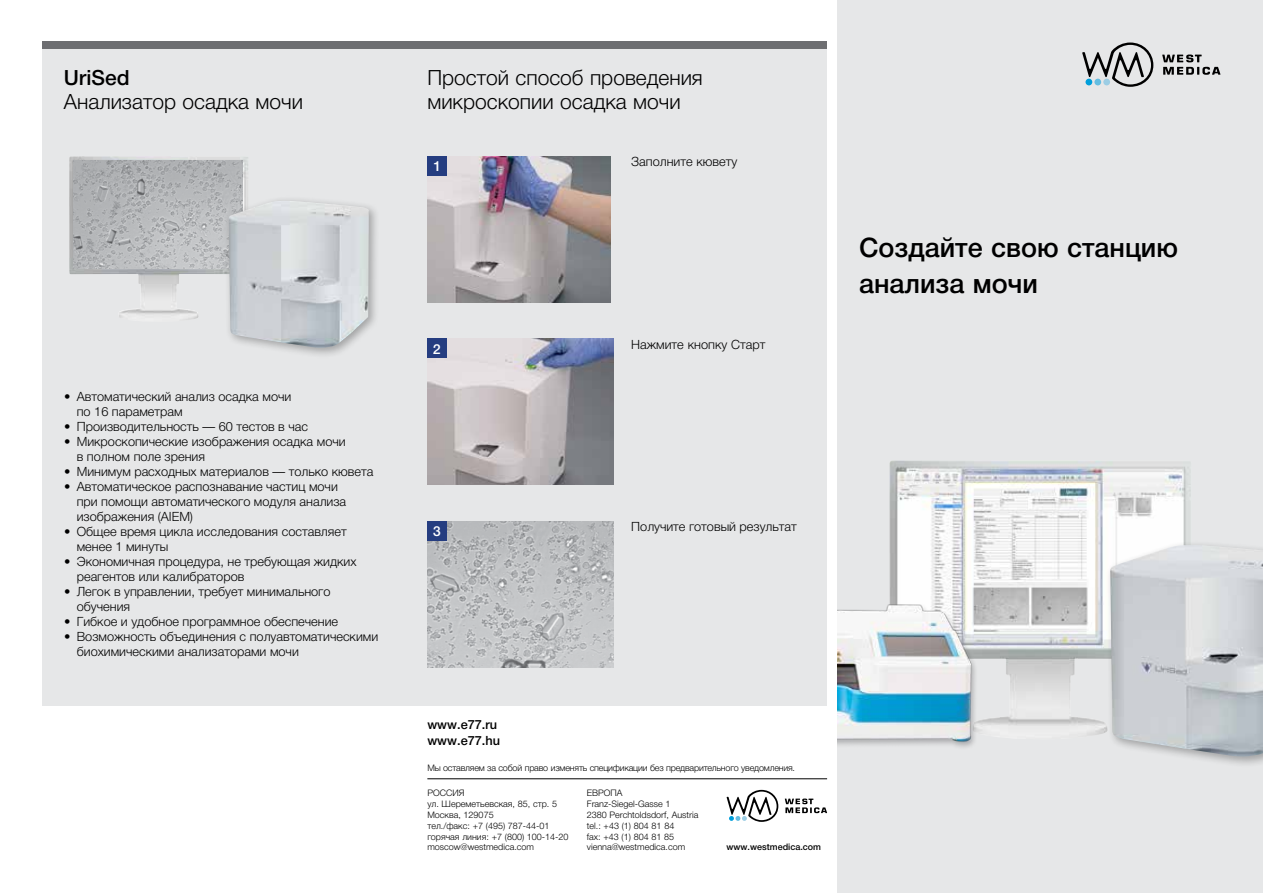
<style>
.page{position:relative;width:1263px;height:893px;background:#fff}
.page>*{position:absolute;margin:0;border:0;box-sizing:border-box;transform-origin:0 0}
.t1{font:500 27px/36px "Helvetica Neue LTCYR";color:#000}
.t2{font:300 21px/24px "Helvetica Neue LTCYR";color:#000}
.t3{font:500 21px "Helvetica Neue LTCYR";color:#000}
.t4{font:500 13.95px "Helvetica Neue LTCYR";color:#fff}
.t5{font:300 12.75px/15px "Helvetica Neue LTCYR";color:#000}
.t6{font:500 12.75px/16.5px "Helvetica Neue LTCYR";color:#000}
.t7{font:300 9px/10.8px "Helvetica Neue LTCYR";color:#000}
.t8{font:300 9px "Helvetica Neue LTCYR";letter-spacing:-.02em;color:#000}
.t9{font:500 9px "Helvetica Neue LTCYR";color:#000}
</style>
<div class="page">
<div style="left:43px;top:42px;width:784px;height:664px;background:#e6e7e8"></div>
<img style="left:69px;top:156px;width:179px;height:164px">
<img style="left:73px;top:161px;width:170px;height:107px">
<div style="left:224px;top:196px;width:156px;height:163px;background:#000;opacity:.3"></div>
<img style="left:228px;top:201px;width:141px;height:147px">
<div style="left:838px;top:0;width:425px;height:893px;background:#e6e7e8"></div>
<hr style="left:427px;top:778px;width:400px;height:1px;background:#000">
<div style="left:43px;top:42px;width:784px;height:7px;background:#6d6e71"></div>
<img style="left:889px;top:460px;width:302px;height:277px">
<div style="left:1105px;top:540px;width:158px;height:228px;background:#000;opacity:.3"></div>
<img style="left:1110px;top:545px;width:153px;height:211px">
<img style="left:838px;top:589px;width:144px;height:159px">
<svg style="left:727px;top:790px;width:51px;height:32px"></svg>
<svg style="left:785px;top:798px;width:42px;height:15px"></svg>
<img style="left:427px;top:156px;width:183px;height:146px">
<img style="left:427px;top:339px;width:186px;height:146px">
<img style="left:427px;top:521px;width:186px;height:146px">
<div style="left:427px;top:156px;width:20px;height:19px;background:#253d80"></div>
<div style="left:427px;top:339px;width:20px;height:19px;background:#253d80"></div>
<div style="left:427px;top:521px;width:20px;height:19px;background:#253d80"></div>
<svg style="left:1082px;top:43px;width:71px;height:44px"></svg>
<div style="left:1103px;top:79px;width:7px;height:6px;background:#9ccde4;border-radius:50%"></div>
<div style="left:1094px;top:79px;width:7px;height:6px;background:#64bde1;border-radius:50%"></div>
<div style="left:1085px;top:79px;width:7px;height:6px;background:#009fdb;border-radius:50%"></div>
<svg style="left:1162px;top:55px;width:58px;height:20px"></svg>
<h2 class="t3" style="left:64px;top:66px;width:67px">UriSed</h2>
<h2 class="t2" style="left:64px;top:90px;width:240px">Анализатор осадка мочи</h2>
<p class="t5" style="left:77px;top:389px;width:216px;text-indent:-13px">• Автоматический анализ осадка мочи по 16 параметрам</p>
<p class="t5" style="left:64px;top:419px;width:246px">• Производительность — 60 тестов в час</p>
<p class="t5" style="left:77px;top:434px;width:270px;text-indent:-13px">• Микроскопические изображения осадка мочи в полном поле зрения</p>
<p class="t5" style="left:64px;top:464px;width:311px">• Минимум расходных материалов — только кювета</p>
<p class="t5" style="left:77px;top:479px;width:271px;text-indent:-13px">• Автоматическое распознавание частиц мочи при помощи автоматического модуля анализа изображения (AIEM)</p>
<p class="t5" style="left:77px;top:524px;width:271px;text-indent:-13px">• Общее время цикла исследования составляет менее 1 минуты</p>
<p class="t5" style="left:77px;top:554px;width:281px;text-indent:-13px">• Экономичная процедура, не требующая жидких реагентов или калибраторов</p>
<p class="t5" style="left:77px;top:584px;width:255px;text-indent:-13px">• Легок в управлении, требует минимального обучения</p>
<p class="t5" style="left:64px;top:614px;width:276px">• Гибкое и удобное программное обеспечение</p>
<p class="t5" style="left:77px;top:629px;width:303px;text-indent:-13px">• Возможность объединения с полуавтоматическими биохимическими анализаторами мочи</p>
<h2 class="t2" style="left:427px;top:66px;width:277px">Простой способ проведения микроскопии осадка мочи</h2>
<p class="t4" style="left:433px;top:159px;width:9px">1</p>
<p class="t4" style="left:433px;top:341px;width:9px">2</p>
<p class="t5" style="left:631px;top:154px;width:108px">Заполните кювету</p>
<p class="t5" style="left:631px;top:337px;width:136px">Нажмите кнопку Старт</p>
<h1 class="t1" style="left:859px;top:230px;width:321px">Создайте свою станцию анализа мочи</h1>
<p class="t4" style="left:433px;top:524px;width:9px">3</p>
<p class="t5" style="left:631px;top:519px;width:167px">Получите готовый результат</p>
<p class="t6" style="left:427px;top:716px;width:74px">www.e77.ru www.e77.hu</p>
<p class="t8" style="left:427px;top:763px;width:369px">Мы оставляем за собой право изменять спецификации без предварительного уведомления.</p>
<p class="t7" style="left:427px;top:788px;width:143px">РОССИЯ<br>ул. Шереметьевская, 85, стр. 5<br>Москва, 129075<br>тел./факс: +7 (495) 787-44-01 горячая линия: +7 (800) 100-14-20 moscow@westmedica.com</p>
<p class="t7" style="left:587px;top:788px;width:113px">ЕВРОПА<br>Franz-Siegel-Gasse 1<br>2380 Perchtoldsdorf, Austria tel.: +43 (1) 804 81 84<br>fax: +43 (1) 804 81 85 vienna@westmedica.com</p>
<p class="t9" style="left:727px;top:842px;width:96px">www.westmedica.com</p>
</div>
